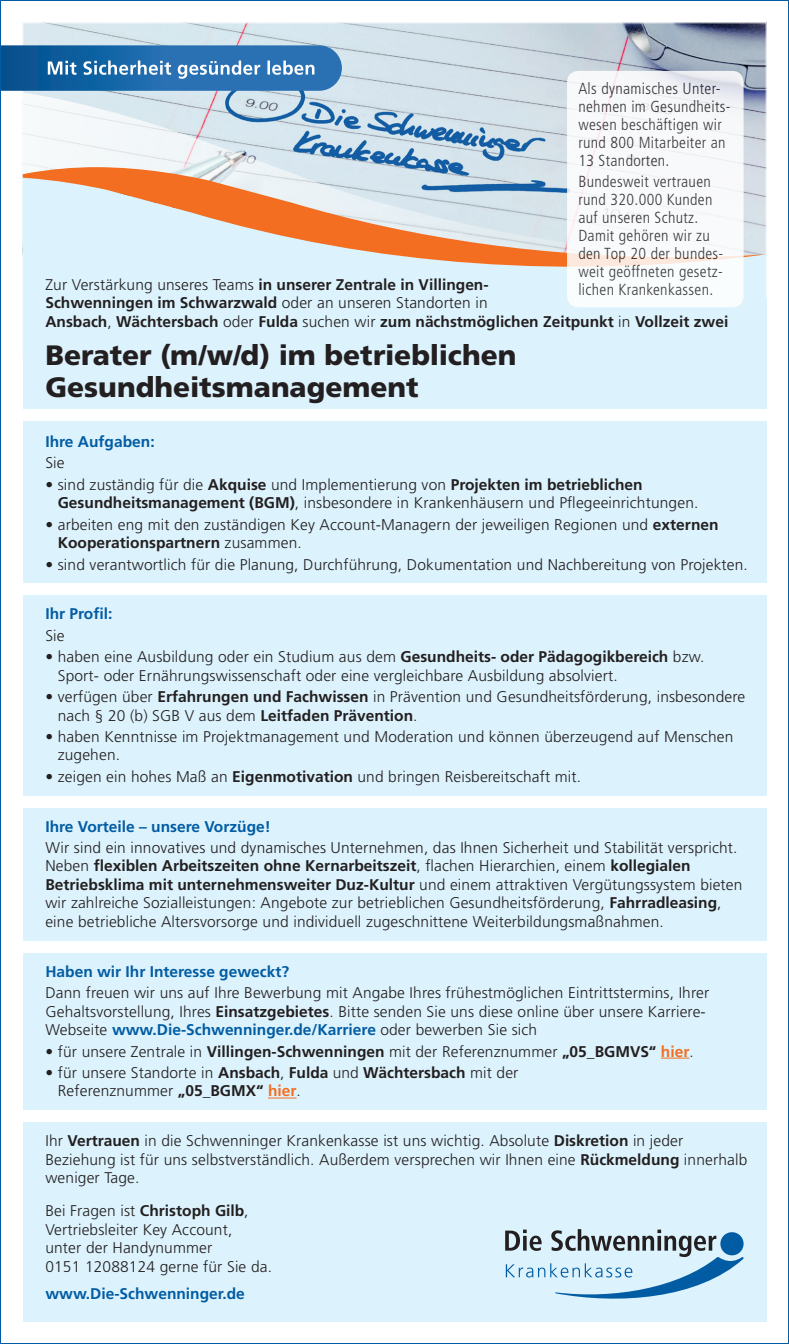
<style>
.page{position:relative;width:789px;height:1344px;background:#fff}
.page>*{position:absolute;margin:0;border:0;box-sizing:border-box;transform-origin:0 0}
.Titel{font:900 28px/32.6px "Frutiger LT";color:#231f20}
.t1{font:300 condensed 16px/18px "Frutiger LT";letter-spacing:.02em;color:#231f20}
.Fließtext{font:300 15.6px/18.6px "Frutiger LT";letter-spacing:.01em;color:#231f20}
.Fließtext-2{font:700 15.6px/18.6px "Frutiger LT";color:#231f20}
.Ansprechpartner{font:300 15.6px/18.6px "Frutiger LT";letter-spacing:.01em;color:#231f20}
.Zwischenhead{font:700 15.6px "Frutiger LT";color:#015ca3}
.www{font:700 15.6px "Frutiger LT";color:#015ca3}
.s1{font-weight:300}
.s2{font-weight:700}
.s3{font-weight:700;color:#015ca3}
.s4{font-weight:700;color:#f36e21}
</style>
<div class="page">
<div style="left:23px;top:298px;width:742px;height:1023px;background:#dcf2fc"></div>
<img style="left:25px;top:25px;width:738px;height:67px">
<svg style="left:2px;top:45px;width:339px;height:46px;background:#3477b2"></svg>
<div style="left:23px;top:280px;width:742px;height:27px;background:#dcf2fc"></div>
<svg style="left:661px;top:1057px;width:28px;height:1px"></svg>
<svg style="left:268px;top:1097px;width:28px;height:1px"></svg>
<svg style="left:505px;top:1229px;width:238px;height:69px"></svg>
<svg style="left:23px;top:92px;width:742px;height:75px;fill:#d7e6ed"></svg>
<svg style="left:23px;top:167px;width:742px;height:113px;background:#ddcec5"></svg>
<svg style="left:566px;top:71px;width:177px;height:236px"></svg>
<div style="left:0;top:409px;width:788px;height:12px;background:#fff"></div>
<div style="left:0;top:583px;width:788px;height:11px;background:#fff"></div>
<div style="left:0;top:796px;width:788px;height:11px;background:#fff"></div>
<div style="left:0;top:941px;width:788px;height:12px;background:#fff"></div>
<div style="left:0;top:1109px;width:788px;height:12px;background:#fff"></div>
<p class="t1" style="left:578px;top:80px;width:153px">Als dynamisches Unter&shy;nehmen im Gesundheits&shy;wesen beschäftigen wir rund 800 Mitarbeiter an<br>13 Standorten.</p>
<p class="t1" style="left:578px;top:173px;width:146px">Bundesweit vertrauen rund 320.000 Kunden auf unseren Schutz.<br>Damit gehören wir zu den Top 20 der bundes&shy;weit geöffneten gesetz&shy;lichen Krankenkassen.</p>
<p class="Fließtext-2" style="left:45px;top:275px;width:684px"><span class="s1">Zur Verstärkung unseres Teams</span> in unserer Zentrale in Villingen-<br>Schwenningen im Schwarzwald <span class="s1">oder an unseren Standorten in<br></span>Ansbach<span class="s1">,</span> Wächtersbach <span class="s1">oder</span> Fulda <span class="s1">suchen wir</span> zum nächstmöglichen Zeitpunkt <span class="s1">in</span> Vollzeit zwei</p>
<p class="Titel" style="left:45px;top:339px;width:472px">Berater (m/w/d) im betrieblichen<br>Gesundheitsmanagement</p>
<p class="Zwischenhead" style="left:45px;top:432px;width:111px">Ihre Aufgaben:</p>
<p class="Fließtext" style="left:45px;top:454px;width:21px">Sie</p>
<p class="Fließtext" style="left:58px;top:475px;width:641px;text-indent:-12px">• sind zuständig für die <span class="s2">Akquise</span> und Implementierung von <span class="s2">Projekten im betrieblichen<br>Gesundheitsmanagement (BGM)</span>, insbesondere in Krankenhäusern und Pflegeeinrichtungen.</p>
<p class="Fließtext" style="left:58px;top:515px;width:662px;text-indent:-12px">• arbeiten eng mit den zuständigen Key Account-Managern der jeweiligen Regionen und <span class="s2">externen<br>Kooperationspartnern</span> zusammen.</p>
<p class="Fließtext" style="left:45px;top:555px;width:703px">• sind verantwortlich für die Planung, Durchführung, Dokumentation und Nachbereitung von Projekten.</p>
<p class="Zwischenhead" style="left:45px;top:605px;width:68px">Ihr Profil:</p>
<p class="Fließtext" style="left:45px;top:626px;width:21px">Sie</p>
<p class="Fließtext" style="left:58px;top:647px;width:647px;text-indent:-12px">• haben eine Ausbildung oder ein Studium aus dem <span class="s2">Gesundheits- oder Pädagogikbereich</span> bzw.<br>Sport- oder Ernährungswissenschaft oder eine vergleichbare Ausbildung absolviert.</p>
<p class="Fließtext" style="left:58px;top:687px;width:688px;text-indent:-12px">• verfügen über <span class="s2">Erfahrungen und Fachwissen</span> in Prävention und Gesundheitsförderung, insbesondere nach § 20 (b) SGB V aus dem <span class="s2">Leitfaden Prävention</span>.</p>
<p class="Fließtext" style="left:58px;top:727px;width:676px;text-indent:-12px">• haben Kenntnisse im Projektmanagement und Moderation und können überzeugend auf Menschen zugehen.</p>
<p class="Fließtext" style="left:45px;top:767px;width:537px">• zeigen ein hohes Maß an <span class="s2">Eigenmotivation</span> und bringen Reisbereitschaft mit.</p>
<p class="Zwischenhead" style="left:45px;top:817px;width:227px">Ihre Vorteile – unsere Vorzüge!</p>
<p class="Fließtext" style="left:45px;top:838px;width:698px">Wir sind ein innovatives und dynamisches Unternehmen, das Ihnen Sicherheit und Stabilität verspricht.<br>Neben <span class="s2">flexiblen Arbeitszeiten ohne Kernarbeitszeit</span>, flachen Hierarchien, einem <span class="s2">kollegialen Betriebsklima mit unternehmensweiter Duz-Kultur</span> und einem attraktiven Vergütungssystem bieten wir zahlreiche Sozialleistungen: Angebote zur betrieblichen Gesundheitsförderung, <span class="s2">Fahrradleasing</span>, eine betriebliche Altersvorsorge und individuell zugeschnittene Weiterbildungsmaßnahmen.</p>
<p class="Zwischenhead" style="left:45px;top:962px;width:245px">Haben wir Ihr Interesse geweckt?</p>
<p class="Fließtext" style="left:45px;top:983px;width:664px">Dann freuen wir uns auf Ihre Bewerbung mit Angabe Ihres frühestmöglichen Eintrittstermins, Ihrer<br>Gehaltsvorstellung, Ihres <span class="s2">Einsatzgebietes</span>. Bitte senden Sie uns diese online über unsere Karriere-<br>Webseite <span class="s3">www.Die-Schwenninger.de/Karriere</span> oder bewerben Sie sich</p>
<p class="Fließtext" style="left:45px;top:1042px;width:649px">• für unsere Zentrale in <span class="s2">Villingen-Schwenningen</span> mit der Referenznummer <span class="s2">„05_BGMVS“</span> <span class="s4">hier</span>.</p>
<p class="Fließtext" style="left:58px;top:1063px;width:462px;text-indent:-12px">• für unsere Standorte in <span class="s2">Ansbach</span>, <span class="s2">Fulda</span> und <span class="s2">Wächtersbach</span> mit der<br>Referenznummer <span class="s2">„05_BGMX“</span> <span class="s4">hier</span>.</p>
<p class="Fließtext" style="left:45px;top:1131px;width:703px">Ihr <span class="s2">Vertrauen</span> in die Schwenninger Krankenkasse ist uns wichtig. Absolute <span class="s2">Diskretion</span> in jeder<br>Beziehung ist für uns selbstverständlich. Außerdem versprechen wir Ihnen eine <span class="s2">Rückmeldung</span> innerhalb weniger Tage.</p>
<p class="Ansprechpartner" style="left:45px;top:1201px;width:228px">Bei Fragen ist <span class="s2">Christoph Gilb</span>,<br>Vertriebsleiter Key Account, unter der Handynummer<br>0151 12088124 gerne für Sie da.</p>
<p class="www" style="left:45px;top:1284px;width:201px">www.Die-Schwenninger.de</p>
</div>
